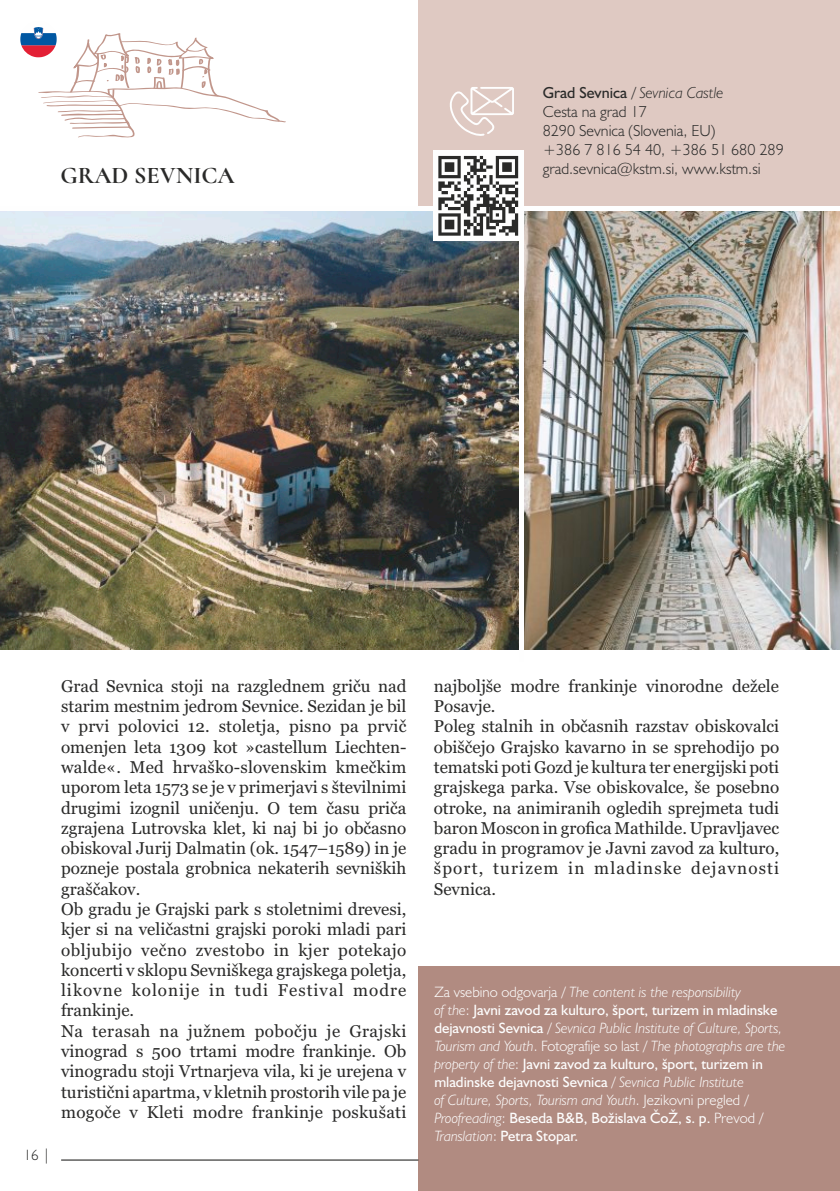
<style>
.page{position:relative;width:840px;height:1191px;background:#fff}
.page>*{position:absolute;margin:0;border:0;box-sizing:border-box;transform-origin:0 0}
.t1{font:700 24px "Cormorant Unicase";color:#2a2a29}
.t2{font:17px/20.2px "Georgia";color:#2a2a29}
.t3{font:300 16px/19px "Humanist 521 BT";color:#2a2a29}
.t4{font:italic 300 15px/17.8px "Humanist 521 BT";color:#fefefe}
.t5{font:300 15px "Humanist 521 BT";color:#2a2a29}
.s1{font-weight:400}
.s2{font-style:italic}
.s3{font-style:normal}
.s4{font-weight:400;font-style:normal}
</style>
<div class="page">
<img style="left:0;top:211px;width:519px;height:438px">
<img style="left:524px;top:211px;width:315px;height:438px">
<div style="left:418px;top:0;width:421px;height:207px;background:#dfc9c2"></div>
<svg style="left:449px;top:87px;width:64px;height:49px"></svg>
<div style="left:418px;top:966px;width:421px;height:225px;background:#b18b81"></div>
<hr style="left:61px;top:1159px;width:357px;height:1px;background:#2a2a29">
<svg style="left:20px;top:27px;width:266px;height:111px"></svg>
<div style="left:432px;top:150px;width:91px;height:91px;background:#fefefe"></div>
<svg style="left:438px;top:156px;width:80px;height:80px"></svg>
<h1 class="t1" style="left:60px;top:161px;width:176px">GRAD SEVNICA</h1>
<p class="t3" style="left:542px;top:84px;width:242px"><span class="s1">Grad Sevnica</span> / <span class="s2">Sevnica Castle<br></span>Cesta na grad 17<br>8290 Sevnica (Slovenia, EU)<br>+386 7 816 54 40, +386 51 680 289 grad.sevnica@kstm.si, www.kstm.si</p>
<p class="t5" style="left:24px;top:1148px;width:28px">16 |</p>
<p class="t2" style="left:61px;top:677px;width:347px">Grad Sevnica stoji na razglednem griču nad starim mestnim jedrom Sevnice. Sezidan je bil v prvi polovici 12. stoletja, pisno pa prvič omenjen leta 1309 kot »castellum Liechten&shy;walde«. Med hrvaško-slovenskim kmečkim uporom leta 1573 se je v primerjavi s številnimi drugimi izognil uničenju. O tem času priča zgrajena Lutrovska klet, ki naj bi jo občasno obiskoval Jurij Dalmatin (ok. 1547–1589) in je pozneje postala grobnica nekaterih sevniških graščakov.<br>Ob gradu je Grajski park s stoletnimi drevesi, kjer si na veličastni grajski poroki mladi pari obljubijo večno zvestobo in kjer potekajo koncerti v sklopu Sevniškega grajskega poletja, likovne kolonije in tudi Festival modre frankinje.<br>Na terasah na južnem pobočju je Grajski vinograd s 500 trtami modre frankinje. Ob vinogradu stoji Vrtnarjeva vila, ki je urejena v turistični apartma, v kletnih prostorih vile pa je mogoče v Kleti modre frankinje poskušati</p>
<p class="t2" style="left:433px;top:677px;width:347px">najboljše modre frankinje vinorodne dežele Posavje.<br>Poleg stalnih in občasnih razstav obiskovalci obiščejo Grajsko kavarno in se sprehodijo po tematski poti Gozd je kultura ter energijski poti grajskega parka. Vse obiskovalce, še posebno otroke, na animiranih ogledih sprejmeta tudi baron Moscon in grofica Mathilde. Upravljavec gradu in programov je Javni zavod za kulturo, šport, turizem in mladinske dejavnosti Sevnica.</p>
<p class="t4" style="left:434px;top:984px;width:352px"><span class="s3">Za vsebino odgovarja /</span> The content is the responsibility<br>of the<span class="s3">:</span> <span class="s4">Javni zavod za kulturo, šport, turizem in mladinske dejavnosti Sevnica</span> <span class="s3">/</span> Sevnica Public Institute of Culture, Sports, Tourism and Youth<span class="s3">. Fotografije so last /</span> The photographs are the property of the<span class="s3">:</span> <span class="s4">Javni zavod za kulturo, šport, turizem in mladinske dejavnosti Sevnica</span> <span class="s3">/</span> Sevnica Public Institute<br>of Culture, Sports, Tourism and Youth<span class="s3">. Jezikovni pregled / </span>Proofreading<span class="s3">:</span> <span class="s4">Beseda B&amp;B, Božislava ČoŽ, s. p.</span> <span class="s3">Prevod / </span>Translation<span class="s3">:</span> <span class="s4">Petra Stopar.</span></p>
</div>
